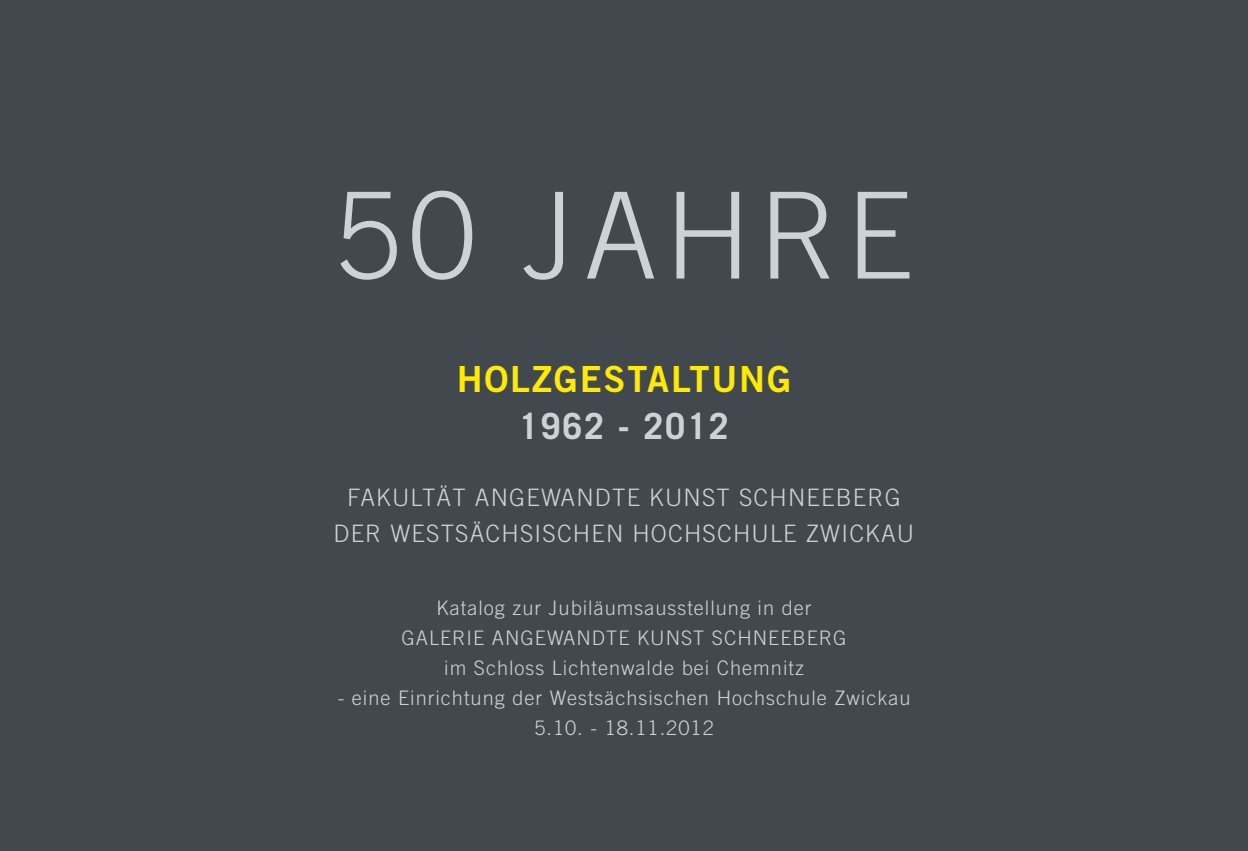
<style>
.page{position:relative;width:1248px;height:851px;background:#fff}
.page>*{position:absolute;margin:0;border:0;box-sizing:border-box;transform-origin:0 0}
.t1{font:300 120px "Trade Gothic";letter-spacing:.06em;color:#cdd2d6}
.t2{font:36px/46.8px "Trade Gothic Bold Two";letter-spacing:.05em;color:#ffea01;text-align:center}
.t3{font:300 24px/36px "Trade Gothic";letter-spacing:.05em;color:#cdd2d6;text-align:center}
.t4{font:300 20px/30px "Trade Gothic";letter-spacing:.05em;color:#cdd2d6;text-align:center}
.s1{font-family:"Trade Gothic";font-weight:700;color:#cdd2d6}
</style>
<div class="page">
<div style="left:0;top:0;width:1247px;height:850px;background:#42494e"></div>
<p class="t1" style="left:335px;top:164px;width:579px">50 JAHRE</p>
<p class="t2" style="left:456px;top:355px;width:336px">HOLZGESTALTUNG<br><span class="s1">1962 - 2012</span></p>
<p class="t3" style="left:333px;top:479px;width:582px">FAKULTÄT ANGEWANDTE KUNST SCHNEEBERG<br>DER WESTSÄCHSISCHEN HOCHSCHULE ZWICKAU</p>
<p class="t4" style="left:401px;top:592px;width:446px">Katalog zur Jubiläumsausstellung in der<br>GALERIE ANGEWANDTE KUNST SCHNEEBERG im Schloss Lichtenwalde bei Chemnitz</p>
<p class="t4" style="left:338px;top:682px;width:574px">- eine Einrichtung der Westsächsischen Hochschule Zwickau<br>5.10. - 18.11.2012</p>
</div>
